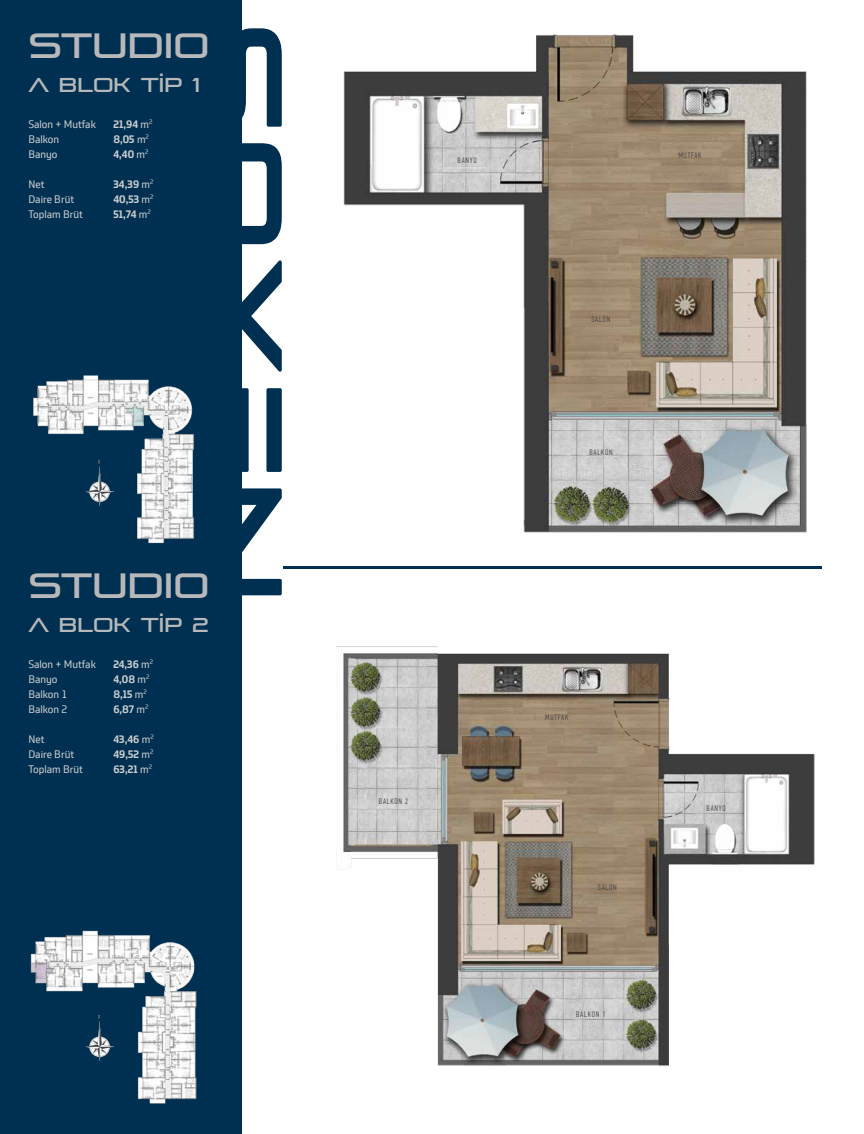
<style>
.page{position:relative;width:864px;height:1134px;background:#fff}
.page>*{position:absolute;margin:0;border:0;box-sizing:border-box;transform-origin:0 0}
.t1{font:35px "Pirulen Rg";color:#b6b8ba}
.t2{font:20px "Pirulen Rg";color:#b6b8ba}
.t3{font:10px "Southampton";color:#cccdcf}
.t4{font:700 10px "Southampton Display";color:#cccdcf}
.t5{font:300 8px "PF Din Text Comp Pro";letter-spacing:.1em;color:#414042}
.s1{font-family:"Southampton";font-weight:400}
</style>
<div class="page">
<svg style="left:241px;top:488px;width:41px;height:107px"></svg>
<svg style="left:241px;top:28px;width:41px;height:99px"></svg>
<svg style="left:241px;top:260px;width:41px;height:112px"></svg>
<svg style="left:241px;top:143px;width:41px;height:101px"></svg>
<div style="left:233px;top:388px;width:16px;height:84px;background:#003051;border-radius:2px"></div>
<div style="left:266px;top:388px;width:16px;height:84px;background:#003051;border-radius:2px"></div>
<hr style="left:283px;top:566px;width:539px;height:2px;background:#003051">
<div style="left:0;top:0;width:241px;height:1134px;background:#003051"></div>
<img style="left:343px;top:34px;width:464px;height:499px">
<img style="left:33px;top:375px;width:161px;height:169px">
<img style="left:335px;top:646px;width:480px;height:421px">
<img style="left:30px;top:930px;width:167px;height:174px">
<img style="left:85px;top:460px;width:28px;height:45px">
<img style="left:85px;top:1016px;width:28px;height:45px">
<h1 class="t1" style="left:28px;top:25px;width:182px">STUDIO</h1>
<h2 class="t2" style="left:28px;top:73px;width:173px">A BLOK TİP 1</h2>
<p class="t3" style="left:28px;top:118px;width:69px">Salon + Mutfak</p>
<p class="t4" style="left:113px;top:117px;width:41px">21,94 <span class="s1">m</span><sup>2</sup></p>
<p class="t3" style="left:28px;top:133px;width:32px">Balkon</p>
<p class="t4" style="left:113px;top:132px;width:37px">8,05 <span class="s1">m</span><sup>2</sup></p>
<p class="t3" style="left:28px;top:148px;width:31px">Banyo</p>
<p class="t4" style="left:113px;top:147px;width:37px">4,40 <span class="s1">m</span><sup>2</sup></p>
<p class="t3" style="left:28px;top:178px;width:18px">Net</p>
<p class="t4" style="left:113px;top:177px;width:42px">34,39 <span class="s1">m</span><sup>2</sup></p>
<p class="t3" style="left:28px;top:193px;width:47px">Daire Brüt</p>
<p class="t4" style="left:113px;top:192px;width:42px">40,53 <span class="s1">m</span><sup>2</sup></p>
<p class="t3" style="left:28px;top:208px;width:56px">Toplam Brüt</p>
<p class="t4" style="left:113px;top:207px;width:39px">51,74 <span class="s1">m</span><sup>2</sup></p>
<h1 class="t1" style="left:28px;top:565px;width:182px">STUDIO</h1>
<h2 class="t2" style="left:28px;top:613px;width:182px">A BLOK TİP 2</h2>
<p class="t3" style="left:28px;top:658px;width:69px">Salon + Mutfak</p>
<p class="t4" style="left:113px;top:657px;width:41px">24,36 <span class="s1">m</span><sup>2</sup></p>
<p class="t3" style="left:28px;top:673px;width:31px">Banyo</p>
<p class="t4" style="left:113px;top:672px;width:38px">4,08 <span class="s1">m</span><sup>2</sup></p>
<p class="t3" style="left:28px;top:688px;width:41px">Balkon 1</p>
<p class="t4" style="left:113px;top:687px;width:35px">8,15 <span class="s1">m</span><sup>2</sup></p>
<p class="t3" style="left:28px;top:703px;width:41px">Balkon 2</p>
<p class="t4" style="left:113px;top:702px;width:37px">6,87 <span class="s1">m</span><sup>2</sup></p>
<p class="t3" style="left:28px;top:733px;width:18px">Net</p>
<p class="t4" style="left:113px;top:732px;width:42px">43,46 <span class="s1">m</span><sup>2</sup></p>
<p class="t3" style="left:28px;top:748px;width:47px">Daire Brüt</p>
<p class="t4" style="left:113px;top:747px;width:42px">49,52 <span class="s1">m</span><sup>2</sup></p>
<p class="t3" style="left:28px;top:763px;width:56px">Toplam Brüt</p>
<p class="t4" style="left:113px;top:762px;width:40px">63,21 <span class="s1">m</span><sup>2</sup></p>
<p class="t5" style="left:458px;top:156px;width:21px">BANYO</p>
<p class="t5" style="left:591px;top:315px;width:20px">SALON</p>
<p class="t5" style="left:589px;top:447px;width:25px">BALKON</p>
<p class="t5" style="left:678px;top:151px;width:25px">MUTFAK</p>
<p class="t5" style="left:379px;top:797px;width:31px">BALKON 2</p>
<p class="t5" style="left:545px;top:712px;width:25px">MUTFAK</p>
<p class="t5" style="left:598px;top:882px;width:20px">SALON</p>
<p class="t5" style="left:576px;top:1010px;width:31px">BALKON 1</p>
<p class="t5" style="left:706px;top:804px;width:21px">BANYO</p>
</div>
